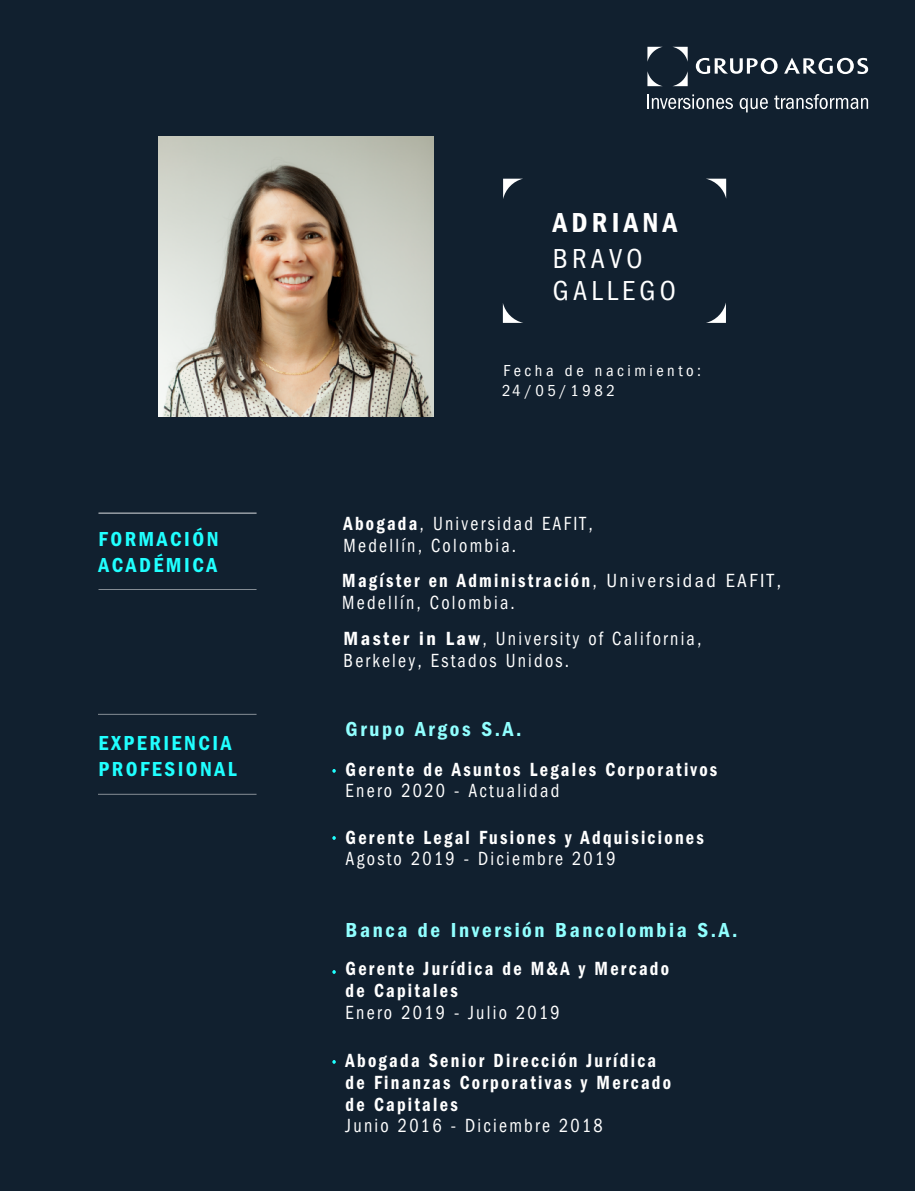
<style>
.page{position:relative;width:915px;height:1191px;background:#fff}
.page>*{position:absolute;margin:0;border:0;box-sizing:border-box;transform-origin:0 0}
.t1{font:condensed 28.5px "ITC Franklin Gothic Std";letter-spacing:.15em;color:#fff}
.t2{font:28.5px "ITC Franklin Gothic Std Dm Cd";letter-spacing:.15em;color:#fff}
.t3{font:21px "ITC Franklin Gothic Std Dm Cd";letter-spacing:.125em;color:#91ffff}
.t4{font:21px/25.2px "ITC Franklin Gothic Std Dm Cd";letter-spacing:.12em;color:#20ffff}
.t5{font:19.8px/21.6px "ITC Franklin Gothic Std Dm Cd";letter-spacing:.125em;color:#fff;scale:.92 1}
.t6{font:condensed 19.8px/21.6px "ITC Franklin Gothic Std";letter-spacing:.125em;color:#fff;scale:.91 1}
.t7{font:condensed 19.8px "ITC Franklin Gothic Std";letter-spacing:.125em;color:#fff;scale:.92 1}
.t8{font:19.8px "ITC Franklin Gothic Std Dm Cd";letter-spacing:.125em;color:#fff;scale:.91 1}
.t9{font:condensed 16.5px/19.8px "ITC Franklin Gothic Std";letter-spacing:.215em;color:#fff}
.s1{font-family:"ITC Franklin Gothic Std Dm Cd";font-stretch:normal}
.s2{font-family:"ITC Franklin Gothic Std";font-stretch:condensed}
</style>
<div class="page">
<div style="left:0;top:0;width:914px;height:1191px;background:#11202f"></div>
<svg style="left:673px;top:47px;width:14px;height:13px"></svg>
<svg style="left:647px;top:47px;width:15px;height:15px"></svg>
<svg style="left:673px;top:73px;width:14px;height:13px"></svg>
<svg style="left:647px;top:71px;width:15px;height:15px"></svg>
<svg style="left:695px;top:58px;width:172px;height:16px"></svg>
<svg style="left:647px;top:94px;width:85px;height:15px"></svg>
<svg style="left:739px;top:98px;width:28px;height:14px"></svg>
<svg style="left:774px;top:94px;width:93px;height:15px"></svg>
<svg style="left:707px;top:179px;width:19px;height:19px"></svg>
<svg style="left:706px;top:306px;width:19px;height:17px"></svg>
<svg style="left:502px;top:303px;width:21px;height:20px"></svg>
<svg style="left:503px;top:179px;width:19px;height:20px"></svg>
<svg style="left:332px;top:769px;width:4px;height:3px"></svg>
<svg style="left:332px;top:836px;width:4px;height:4px"></svg>
<hr style="left:98px;top:589px;width:158px;height:1px;background:#fff">
<hr style="left:98px;top:513px;width:158px;height:1px;background:#fff">
<hr style="left:98px;top:794px;width:158px;height:1px;background:#fff">
<hr style="left:98px;top:714px;width:158px;height:1px;background:#fff">
<svg style="left:332px;top:970px;width:4px;height:4px"></svg>
<svg style="left:332px;top:1060px;width:4px;height:3px"></svg>
<img style="left:159px;top:137px;width:274px;height:279px">
<p class="t4" style="left:98px;top:527px;width:121px">FORMACIÓN<br>ACADÉMICA</p>
<p class="t4" style="left:98px;top:731px;width:140px">EXPERIENCIA<br>PROFESIONAL</p>
<h1 class="t2" style="left:552px;top:206px;width:126px">ADRIANA</h1>
<h1 class="t1" style="left:552px;top:242px;width:91px">BRAVO</h1>
<h1 class="t1" style="left:552px;top:275px;width:125px">GALLEGO</h1>
<p class="t9" style="left:502px;top:361px;width:200px">Fecha de nacimiento:<br>24/05/1982</p>
<p class="t6" style="left:343px;top:513px;width:275px"><span class="s1">Abogada</span>, Universidad EAFIT,<br>Medellín, Colombia.</p>
<p class="t8" style="left:342px;top:569px;width:483px">Magíster en Administración<span class="s2">, Universidad EAFIT,</span></p>
<p class="t6" style="left:342px;top:592px;width:191px">Medellín, Colombia.</p>
<p class="t6" style="left:343px;top:628px;width:395px"><span class="s1">Master in Law</span>, University of California,<br>Berkeley, Estados Unidos.</p>
<p class="t3" style="left:345px;top:717px;width:177px">Grupo Argos S.A.</p>
<p class="t5" style="left:345px;top:758px;width:405px">Gerente de Asuntos Legales Corporativos</p>
<p class="t7" style="left:345px;top:779px;width:234px">Enero 2020 - Actualidad</p>
<p class="t5" style="left:345px;top:826px;width:391px">Gerente Legal Fusiones y Adquisiciones</p>
<p class="t7" style="left:345px;top:847px;width:295px">Agosto 2019 - Diciembre 2019</p>
<p class="t3" style="left:345px;top:918px;width:393px">Banca de Inversión Bancolombia S.A.</p>
<p class="t5" style="left:345px;top:958px;width:353px">Gerente Jurídica de M&amp;A y Mercado de Capitales</p>
<p class="t7" style="left:345px;top:1001px;width:234px">Enero 2019 - Julio 2019</p>
<p class="t5" style="left:345px;top:1050px;width:355px">Abogada Senior Dirección Jurídica de Finanzas Corporativas y Mercado de Capitales</p>
<p class="t7" style="left:345px;top:1114px;width:281px">Junio 2016 - Diciembre 2018</p>
</div>
